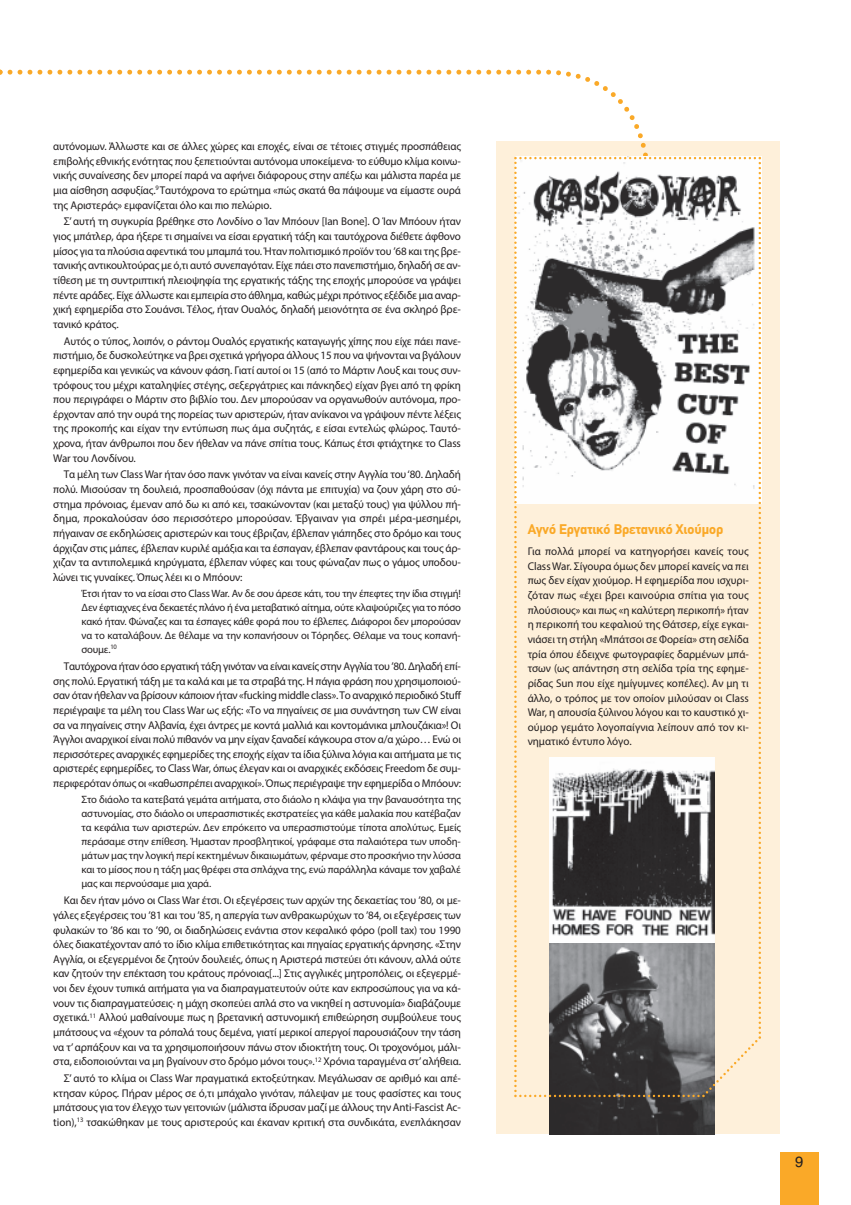
<style>
.page{position:relative;width:851px;height:1205px;background:#fff}
.page>*{position:absolute;margin:0;border:0;box-sizing:border-box;transform-origin:0 0}
.t1{font:15px "Helvetica";color:#231f20}
.t2{font:700 13.75px "CF Din";color:#faa928}
.t3{font:11.25px/14.6px "Myriad Pro";letter-spacing:-.01em;color:#231f20;text-align:justify}
.t4{font:10.62px/14px "Myriad Pro";letter-spacing:-.01em;color:#231f20;text-align:justify}
</style>
<div class="page">
<div style="left:780px;top:1152px;width:38px;height:53px;background:#faa928"></div>
<div style="left:496px;top:142px;width:284px;height:992px;background:#fef0da"></div>
<img style="left:549px;top:1097px;width:165px;height:37px">
<svg style="left:7px;top:69px;width:645px;height:88px"></svg>
<svg style="left:0;top:69px;width:3px;height:6px"></svg>
<svg style="left:514px;top:157px;width:248px;height:940px"></svg>
<svg style="left:549px;top:758px;width:165px;height:184px;background:#7b7a7b"></svg>
<p class="t3" style="left:53px;top:140px;width:409px">αυτόνομων. Άλλωστε και σε άλλες χώρες και εποχές, είναι σε τέτοιες στιγμές προσπάθειας επιβολής εθνικής ενότητας που ξεπετιούνται αυτόνομα υποκείμενα· το εύθυμο κλίμα κοινω&shy;νικής συναίνεσης δεν μπορεί παρά να αφήνει διάφορους στην απέξω και μάλιστα παρέα με μια αίσθηση ασφυξίας.<sup>9</sup> Ταυτόχρονα το ερώτημα «πώς σκατά θα πάψουμε να είμαστε ουρά της Αριστεράς» εμφανίζεται όλο και πιο πελώριο.</p>
<p class="t3" style="left:53px;top:215px;width:409px;text-indent:11px">Σ’ αυτή τη συγκυρία βρέθηκε στο Λονδίνο ο Ίαν Μπόουν [Ian Bone]. Ο Ίαν Μπόουν ήταν γιος μπάτλερ, άρα ήξερε τι σημαίνει να είσαι εργατική τάξη και ταυτόχρονα διέθετε άφθονο μίσος για τα πλούσια αφεντικά του μπαμπά του. Ήταν πολιτισμικό προϊόν του ’68 και της βρε&shy;τανικής αντικουλτούρας με ό,τι αυτό συνεπαγόταν. Είχε πάει στο πανεπιστήμιο, δηλαδή σε αν&shy;τίθεση με τη συντριπτική πλειοψηφία της εργατικής τάξης της εποχής μπορούσε να γράψει πέντε αράδες. Είχε άλλωστε και εμπειρία στο άθλημα, καθώς μέχρι πρότινος εξέδιδε μια αναρ&shy;χική εφημερίδα στο Σουάνσι. Τέλος, ήταν Ουαλός, δηλαδή μειονότητα σε ένα σκληρό βρε&shy;τανικό κράτος.</p>
<p class="t3" style="left:53px;top:334px;width:409px;text-indent:11px">Αυτός ο τύπος, λοιπόν, ο ράντομ Ουαλός εργατικής καταγωγής χίπης που είχε πάει πανε&shy;πιστήμιο, δε δυσκολεύτηκε να βρει σχετικά γρήγορα άλλους 15 που να ψήνονται να βγάλουν εφημερίδα και γενικώς να κάνουν φάση. Γιατί αυτοί οι 15 (από το Μάρτιν Λουξ και τους συν&shy;τρόφους του μέχρι καταληψίες στέγης, σεξεργάτριες και πάνκηδες) είχαν βγει από τη φρίκη που περιγράφει ο Μάρτιν στο βιβλίο του. Δεν μπορούσαν να οργανωθούν αυτόνομα, προ&shy;έρχονταν από την ουρά της πορείας των αριστερών, ήταν ανίκανοι να γράψουν πέντε λέξεις της προκοπής και είχαν την εντύπωση πως άμα συζητάς, ε είσαι εντελώς φλώρος. Ταυτό&shy;χρονα, ήταν άνθρωποι που δεν ήθελαν να πάνε σπίτια τους. Κάπως έτσι φτιάχτηκε το Class War του Λονδίνου.</p>
<p class="t3" style="left:53px;top:468px;width:409px;text-indent:11px">Τα μέλη των Class War ήταν όσο πανκ γινόταν να είναι κανείς στην Αγγλία του‘80. Δηλαδή πολύ. Μισούσαν τη δουλειά, προσπαθούσαν (όχι πάντα με επιτυχία) να ζουν χάρη στο σύ&shy;στημα πρόνοιας, έμεναν από δω κι από κει, τσακώνονταν (και μεταξύ τους) για ψύλλου πή&shy;δημα, προκαλούσαν όσο περισσότερο μπορούσαν. Έβγαιναν για σπρέι μέρα-μεσημέρι, πήγαιναν σε εκδηλώσεις αριστερών και τους έβριζαν, έβλεπαν γιάπηδες στο δρόμο και τους άρχιζαν στις μάπες, έβλεπαν κυριλέ αμάξια και τα έσπαγαν, έβλεπαν φαντάρους και τους άρ&shy;χιζαν τα αντιπολεμικά κηρύγματα, έβλεπαν νύφες και τους φώναζαν πως ο γάμος υποδου&shy;λώνει τις γυναίκες. Όπως λέει κι ο Μπόουν:</p>
<p class="t4" style="left:81px;top:587px;width:381px">Έτσι ήταν το να είσαι στο Class War. Αν δε σου άρεσε κάτι, του την έπεφτες την ίδια στιγμή!<br>Δεν έφτιαχνες ένα δεκαετές πλάνο ή ένα μεταβατικό αίτημα, ούτε κλαψούριζες για το πόσο κακό ήταν. Φώναζες και τα έσπαγες κάθε φορά που το έβλεπες. Διάφοροι δεν μπορούσαν να το καταλάβουν. Δε θέλαμε να την κοπανήσουν οι Τόρηδες. Θέλαμε να τους κοπανή&shy;σουμε.<sup>10</sup></p>
<p class="t3" style="left:53px;top:660px;width:409px;text-indent:11px">Ταυτόχρονα ήταν όσο εργατική τάξη γινόταν να είναι κανείς στην Αγγλία του ’80. Δηλαδή επί&shy;σης πολύ. Εργατική τάξη με τα καλά και με τα στραβά της. Η πάγια φράση που χρησιμοποιού&shy;σαν όταν ήθελαν να βρίσουν κάποιον ήταν «fucking middle class».Το αναρχικό περιοδικό Stuff περιέγραψε τα μέλη του Class War ως εξής: «Το να πηγαίνεις σε μια συνάντηση των CW είναι σα να πηγαίνεις στην Αλβανία, έχει άντρες με κοντά μαλλιά και κοντομάνικα μπλουζάκια»! Οι Άγγλοι αναρχικοί είναι πολύ πιθανόν να μην είχαν ξαναδεί κάγκουρα στον α/α χώρο… Ενώ οι περισσότερες αναρχικές εφημερίδες της εποχής είχαν τα ίδια ξύλινα λόγια και αιτήματα με τις αριστερές εφημερίδες, το Class War, όπως έλεγαν και οι αναρχικές εκδόσεις Freedom δε συμ&shy;περιφερόταν όπως οι «καθωσπρέπει αναρχικοί».Όπως περιέγραψε την εφημερίδα ο Μπόουν:</p>
<p class="t4" style="left:81px;top:793px;width:381px">Στο διάολο τα κατεβατά γεμάτα αιτήματα, στο διάολο η κλάψα για την βαναυσότητα της αστυνομίας, στο διάολο οι υπερασπιστικές εκστρατείες για κάθε μαλακία που κατέβαζαν τα κεφάλια των αριστερών. Δεν επρόκειτο να υπερασπιστούμε τίποτα απολύτως. Εμείς περάσαμε στην επίθεση. Ήμασταν προσβλητικοί, γράφαμε στα παλαιότερα των υποδη&shy;μάτων μας την λογική περί κεκτημένων δικαιωμάτων, φέρναμε στο προσκήνιο την λύσσα και το μίσος που η τάξη μας θρέφει στα σπλάχνα της, ενώ παράλληλα κάναμε τον χαβαλέ μας και περνούσαμε μια χαρά.</p>
<p class="t3" style="left:53px;top:894px;width:409px;text-indent:11px">Και δεν ήταν μόνο οι Class War έτσι. Οι εξεγέρσεις των αρχών της δεκαετίας του ’80, οι με&shy;γάλες εξεγέρσεις του ’81 και του ’85, η απεργία των ανθρακωρύχων το ’84, οι εξεγέρσεις των φυλακών το ’86 και το ’90, οι διαδηλώσεις ενάντια στον κεφαλικό φόρο (poll tax) του 1990 όλες διακατέχονταν από το ίδιο κλίμα επιθετικότητας και πηγαίας εργατικής άρνησης. «Στην Αγγλία, οι εξεγερμένοι δε ζητούν δουλειές, όπως η Αριστερά πιστεύει ότι κάνουν, αλλά ούτε καν ζητούν την επέκταση του κράτους πρόνοιας[...] Στις αγγλικές μητροπόλεις, οι εξεγερμέ&shy;νοι δεν έχουν τυπικά αιτήματα για να διαπραγματευτούν ούτε καν εκπροσώπους για να κά&shy;νουν τις διαπραγματεύσεις· η μάχη σκοπεύει απλά στο να νικηθεί η αστυνομία» διαβάζουμε σχετικά.<sup>11</sup> Αλλού μαθαίνουμε πως η βρετανική αστυνομική επιθεώρηση συμβούλευε τους μπάτσους να «έχουν τα ρόπαλά τους δεμένα, γιατί μερικοί απεργοί παρουσιάζουν την τάση να τ’αρπάξουν και να τα χρησιμοποιήσουν πάνω στον ιδιοκτήτη τους. Οι τροχονόμοι, μάλι&shy;στα, ειδοποιούνται να μη βγαίνουν στο δρόμο μόνοι τους».<sup>12</sup> Χρόνια ταραγμένα στ’αλήθεια.</p>
<p class="t3" style="left:53px;top:1072px;width:409px;text-indent:11px">Σ’ αυτό το κλίμα οι Class War πραγματικά εκτοξεύτηκαν. Μεγάλωσαν σε αριθμό και απέ&shy;κτησαν κύρος. Πήραν μέρος σε ό,τι μπάχαλο γινόταν, πάλεψαν με τους φασίστες και τους μπάτσους για τον έλεγχο των γειτονιών (μάλιστα ίδρυσαν μαζί με άλλους την Anti-Fascist Ac&shy;tion),<sup>13</sup> τσακώθηκαν με τους αριστερούς και έκαναν κριτική στα συνδικάτα, ενεπλάκησαν</p>
<p class="t2" style="left:527px;top:521px;width:197px">Αγνό Εργατικό Βρετανικό Χιούμορ</p>
<p class="t3" style="left:527px;top:545px;width:223px">Για πολλά μπορεί να κατηγορήσει κανείς τους Class War. Σίγουρα όμως δεν μπορεί κανείς να πει πως δεν είχαν χιούμορ. Η εφημερίδα που ισχυρι&shy;ζόταν πως «έχει βρει καινούρια σπίτια για τους πλούσιους» και πως «η καλύτερη περικοπή» ήταν η περικοπή του κεφαλιού της Θάτσερ, είχε εγκαι&shy;νιάσει τη στήλη «Μπάτσοι σε Φορεία» στη σελίδα τρία όπου έδειχνε φωτογραφίες δαρμένων μπά&shy;τσων (ως απάντηση στη σελίδα τρία της εφημε&shy;ρίδας Sun που είχε ημίγυμνες κοπέλες). Αν μη τι άλλο, ο τρόπος με τον οποίον μιλούσαν οι Class War, η απουσία ξύλινου λόγου και το καυστικό χι&shy;ούμορ γεμάτο λογοπαίγνια λείπουν από τον κι&shy;νηματικό έντυπο λόγο.</p>
<h1 class="t1" style="left:795px;top:1153px;width:10px">9</h1>
</div>
